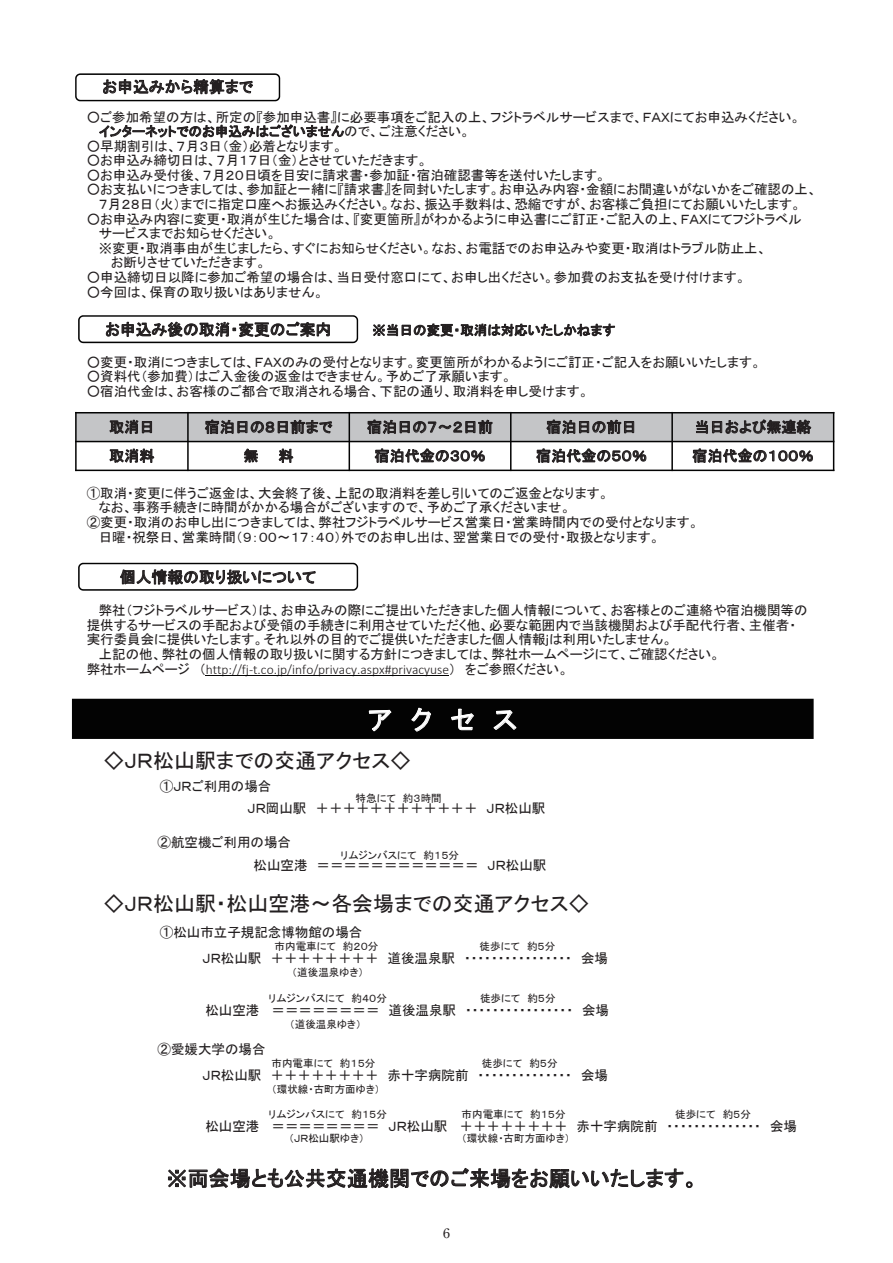
<style>
.page{position:relative;width:893px;height:1263px;background:#fff}
.page>*{position:absolute;margin:0;border:0;box-sizing:border-box;transform-origin:0 0}
.t1{font:27px "MS P Gothic";color:#fff}
.t2{font:21px "MS P Gothic";color:#231f20}
.t3{font:15.75px "MS P Gothic";color:#231f20}
.t4{font:15px "MS P Gothic";color:#231f20}
.t5{font:13.8px "Century Oldstyle BT";color:#231f20}
.t6{font:13.5px/14.5px "MS P Gothic";color:#231f20}
.t7{font:300 13.5px "Calibri";color:#231f20}
.t8{font:10.5px "MS P Gothic";color:#231f20}
.s1{font-family:"MS Gothic"}
.s2{font-family:"MS P Gothic";font-weight:400}
</style>
<div class="page">
<svg style="left:75px;top:73px;width:205px;height:28px"></svg>
<svg style="left:78px;top:315px;width:280px;height:28px"></svg>
<svg style="left:99px;top:124px;width:245px;height:14px"></svg>
<svg style="left:373px;top:324px;width:242px;height:13px"></svg>
<div style="left:76px;top:413px;width:758px;height:28px;background:#c4c5c7"></div>
<hr style="left:187px;top:412px;width:2px;height:59px;background:#030303">
<hr style="left:349px;top:412px;width:1px;height:59px;background:#030303">
<hr style="left:510px;top:412px;width:2px;height:59px;background:#030303">
<hr style="left:671px;top:412px;width:2px;height:59px;background:#030303">
<hr style="left:75px;top:441px;width:759px;height:1px;background:#030303">
<hr style="left:75px;top:412px;width:2px;height:59px;background:#030303">
<hr style="left:833px;top:412px;width:1px;height:59px;background:#030303">
<hr style="left:75px;top:412px;width:759px;height:1px;background:#030303">
<hr style="left:75px;top:470px;width:759px;height:1px;background:#030303">
<svg style="left:110px;top:420px;width:42px;height:14px"></svg>
<svg style="left:205px;top:420px;width:127px;height:14px"></svg>
<svg style="left:367px;top:420px;width:125px;height:14px"></svg>
<svg style="left:547px;top:420px;width:87px;height:14px"></svg>
<svg style="left:696px;top:419px;width:115px;height:15px"></svg>
<svg style="left:110px;top:449px;width:44px;height:14px"></svg>
<svg style="left:244px;top:449px;width:14px;height:14px"></svg>
<svg style="left:279px;top:449px;width:14px;height:14px"></svg>
<svg style="left:375px;top:449px;width:110px;height:14px"></svg>
<svg style="left:536px;top:449px;width:110px;height:14px"></svg>
<svg style="left:692px;top:449px;width:121px;height:14px"></svg>
<svg style="left:78px;top:563px;width:280px;height:28px"></svg>
<hr style="left:206px;top:675px;width:243px;height:1px;background:#030303">
<div style="left:71px;top:698px;width:743px;height:43px;background:#030303"></div>
<hr style="left:70px;top:697px;width:2px;height:46px;background:#fff">
<hr style="left:70px;top:697px;width:745px;height:2px;background:#fff">
<hr style="left:70px;top:739px;width:745px;height:4px;background:#fff">
<svg style="left:369px;top:710px;width:22px;height:22px"></svg>
<svg style="left:411px;top:707px;width:20px;height:25px"></svg>
<svg style="left:451px;top:709px;width:23px;height:21px"></svg>
<svg style="left:493px;top:710px;width:24px;height:20px"></svg>
<svg style="left:168px;top:1168px;width:524px;height:21px"></svg>
<p class="t3" style="left:102px;top:79px;width:152px">お申込みから精算まで</p>
<p class="t6" style="left:99px;top:109px;width:703px;text-indent:-12px">○ご参加希望の方は、所定の『参加申込書』に必要事項をご記入の上、フジトラベルサービスまで、ＦＡＸにてお申込みください。インターネットでのお申込みはございませんので、ご注意ください。</p>
<p class="t6" style="left:87px;top:139px;width:258px">○早期割引は、７月３日（金）必着となります。</p>
<p class="t6" style="left:87px;top:153px;width:342px">○お申込み締切日は、７月１７日（金）とさせていただきます。</p>
<p class="t6" style="left:87px;top:168px;width:521px">○お申込み受付後、７月２０日頃を目安に請求書・参加証・宿泊確認書等を送付いたします。</p>
<p class="t6" style="left:87px;top:182px;width:732px;text-align:center">○お支払いにつきましては、参加証と一緒に『請求書』を同封いたします。お申込み内容・金額にお間違いがないかをご確認の上、<br>７月２８日（火）までに指定口座へお振込みください。なお、振込手数料は、恐縮ですが、お客様ご負担にてお願いいたします。</p>
<p class="t6" style="left:87px;top:211px;width:716px">○お申込み内容に変更・取消が生じた場合は、『変更箇所』がわかるように申込書にご訂正・ご記入の上、ＦＡＸにてフジトラベル</p>
<p class="t6" style="left:99px;top:226px;width:179px">サービスまでお知らせください。</p>
<p class="t6" style="left:99px;top:241px;width:669px"><span class="s1">※</span>変更・取消事由が生じましたら、すぐにお知らせください。なお、お電話でのお申込みや変更・取消はトラブル防止上、</p>
<p class="t6" style="left:111px;top:255px;width:157px">お断りさせていただきます。</p>
<p class="t6" style="left:87px;top:270px;width:660px">○申込締切日以降に参加ご希望の場合は、当日受付窓口にて、お申し出ください。参加費のお支払を受け付けます。</p>
<p class="t6" style="left:87px;top:284px;width:239px">○今回は、保育の取り扱いはありません。</p>
<p class="t6" style="left:372px;top:323px;width:245px"><span class="s1">※</span>当日の変更・取消は対応いたしかねます</p>
<p class="t3" style="left:105px;top:321px;width:228px">お申込み後の取消・変更のご案内</p>
<p class="t6" style="left:87px;top:354px;width:676px">○変更・取消につきましては、ＦＡＸのみの受付となります。変更箇所がわかるようにご訂正・ご記入をお願いいたします。</p>
<p class="t6" style="left:87px;top:369px;width:427px">○資料代（参加費）はご入金後の返金はできません。予めご了承願います。</p>
<p class="t6" style="left:87px;top:384px;width:504px">○宿泊代金は、お客様のご都合で取消される場合、下記の通り、取消料を申し受けます。</p>
<p class="t4" style="left:109px;top:419px;width:47px">取消日</p>
<p class="t4" style="left:205px;top:419px;width:129px">宿泊日の８日前まで</p>
<p class="t4" style="left:367px;top:419px;width:127px">宿泊日の７～２日前</p>
<p class="t4" style="left:546px;top:419px;width:92px">宿泊日の前日</p>
<p class="t4" style="left:694px;top:419px;width:118px">当日および無連絡</p>
<p class="t4" style="left:109px;top:448px;width:47px">取消料</p>
<p class="t4" style="left:243px;top:448px;width:17px">無</p>
<p class="t4" style="left:278px;top:448px;width:17px">料</p>
<p class="t4" style="left:374px;top:448px;width:112px">宿泊代金の３０％</p>
<p class="t4" style="left:536px;top:448px;width:112px">宿泊代金の５０％</p>
<p class="t4" style="left:692px;top:448px;width:123px">宿泊代金の１００％</p>
<p class="t6" style="left:87px;top:486px;width:523px">①取消・変更に伴うご返金は、大会終了後、上記の取消料を差し引いてのご返金となります。</p>
<p class="t6" style="left:99px;top:500px;width:473px">なお、事務手続きに時間がかかる場合がございますので、予めご了承くださいませ。</p>
<p class="t6" style="left:87px;top:515px;width:614px">②変更・取消のお申し出につきましては、弊社フジトラベルサービス営業日・営業時間内での受付となります。</p>
<p class="t6" style="left:99px;top:529px;width:563px">日曜・祝祭日、営業時間（９：００～１７：４０）外でのお申し出は、翌営業日での受付・取扱となります。</p>
<p class="t3" style="left:120px;top:569px;width:198px">個人情報の取り扱いについて</p>
<p class="t6" style="left:99px;top:603px;width:710px">弊社（フジトラベルサービス）は、お申込みの際にご提出いただきました個人情報について、お客様とのご連絡や宿泊機関等の</p>
<p class="t6" style="left:87px;top:618px;width:711px">提供するサービスの手配および受領の手続きに利用させていただく他、必要な範囲内で当該機関および手配代行者、主催者・</p>
<p class="t6" style="left:87px;top:632px;width:587px">実行委員会に提供いたします。それ以外の目的でご提供いただきました個人情報ｊは利用いたしません。</p>
<p class="t6" style="left:99px;top:647px;width:623px">上記の他、弊社の個人情報の取り扱いに関する方針につきましては、弊社ホームページにて、ご確認ください。</p>
<p class="t7" style="left:87px;top:661px;width:483px"><span class="s2">弊社ホームページ （</span>http://fj‐t.co.jp/info/privacy.aspx#privacyuse<span class="s2">） をご参照ください。</span></p>
<h1 class="t1" style="left:368px;top:706px;width:151px">アクセス</h1>
<h2 class="t2" style="left:104px;top:750px;width:309px">◇ＪＲ松山駅までの交通アクセス◇</h2>
<p class="t6" style="left:160px;top:778px;width:113px">①ＪＲご利用の場合</p>
<p class="t8" style="left:356px;top:793px;width:88px">特急にて 約３時間</p>
<p class="t6" style="left:248px;top:801px;width:299px">ＪＲ岡山駅 ＋＋＋＋＋＋＋＋＋＋＋＋ ＪＲ松山駅</p>
<p class="t6" style="left:157px;top:835px;width:135px">②航空機ご利用の場合</p>
<p class="t8" style="left:340px;top:850px;width:120px">リムジンバスにて 約１５分</p>
<p class="t6" style="left:254px;top:858px;width:294px">松山空港 ＝＝＝＝＝＝＝＝＝＝＝＝ ＪＲ松山駅</p>
<h2 class="t2" style="left:104px;top:893px;width:488px">◇ＪＲ松山駅・松山空港～各会場までの交通アクセス◇</h2>
<p class="t6" style="left:160px;top:925px;width:204px">①松山市立子規記念博物館の場合</p>
<p class="t8" style="left:275px;top:941px;width:105px">市内電車にて 約２０分</p>
<p class="t8" style="left:480px;top:941px;width:77px">徒歩にて 約５分</p>
<p class="t6" style="left:202px;top:951px;width:407px">ＪＲ松山駅 ＋＋＋＋＋＋＋＋ 道後温泉駅 ・・・・・・・・・・・・・・・・ 会場</p>
<p class="t8" style="left:292px;top:967px;width:73px">（道後温泉ゆき）</p>
<p class="t8" style="left:268px;top:993px;width:120px">リムジンバスにて 約４０分</p>
<p class="t8" style="left:480px;top:993px;width:77px">徒歩にて 約５分</p>
<p class="t6" style="left:205px;top:1002px;width:405px">松山空港 ＝＝＝＝＝＝＝＝ 道後温泉駅 ・・・・・・・・・・・・・・・・ 会場</p>
<p class="t8" style="left:290px;top:1019px;width:73px">（道後温泉ゆき）</p>
<p class="t6" style="left:158px;top:1041px;width:109px">②愛媛大学の場合</p>
<p class="t8" style="left:272px;top:1057px;width:105px">市内電車にて 約１５分</p>
<p class="t8" style="left:482px;top:1057px;width:77px">徒歩にて 約５分</p>
<p class="t6" style="left:202px;top:1067px;width:407px">ＪＲ松山駅 ＋＋＋＋＋＋＋＋ 赤十字病院前 ・・・・・・・・・・・・・・ 会場</p>
<p class="t8" style="left:272px;top:1083px;width:110px">（環状線・古町方面ゆき）</p>
<p class="t8" style="left:268px;top:1109px;width:120px">リムジンバスにて 約１５分</p>
<p class="t8" style="left:462px;top:1109px;width:105px">市内電車にて 約１５分</p>
<p class="t8" style="left:675px;top:1109px;width:77px">徒歩にて 約５分</p>
<p class="t6" style="left:205px;top:1119px;width:593px">松山空港 ＝＝＝＝＝＝＝＝ ＪＲ松山駅 ＋＋＋＋＋＋＋＋ 赤十字病院前 ・・・・・・・・・・・・・・ 会場</p>
<p class="t8" style="left:289px;top:1133px;width:77px">（ＪＲ松山駅ゆき）</p>
<p class="t8" style="left:461px;top:1133px;width:110px">（環状線・古町方面ゆき）</p>
<h2 class="t2" style="left:166px;top:1168px;width:533px"><span class="s1">※</span>両会場とも公共交通機関でのご来場をお願いいたします。</h2>
<p class="t5" style="left:443px;top:1225px;width:8px">6</p>
</div>
